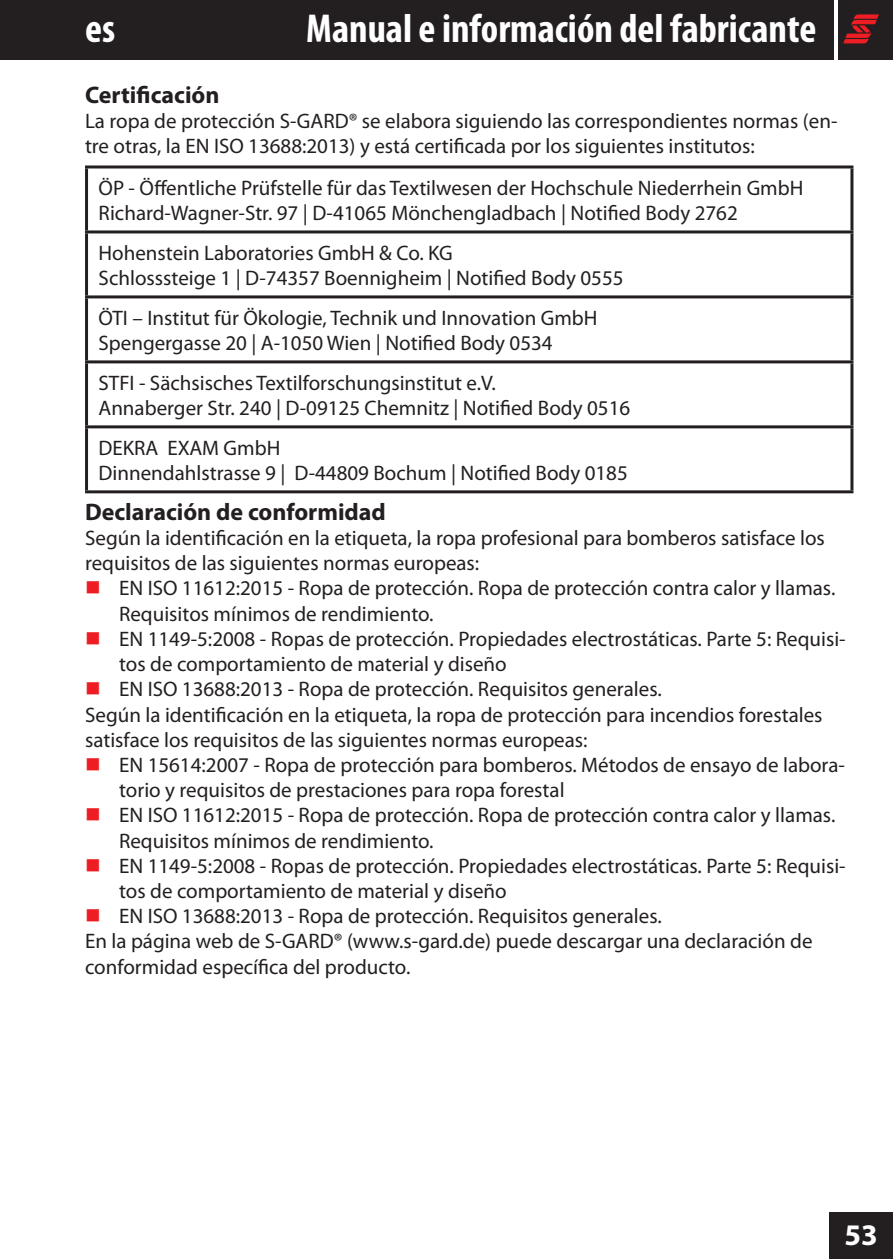
<style>
.page{position:relative;width:893px;height:1259px;background:#fff}
.page>*{position:absolute;margin:0;border:0;box-sizing:border-box;transform-origin:0 0}
.t1{font:700 condensed 40.5px "Myriad Pro";color:#fff}
.t2{font:700 30px "Myriad Pro";color:#fff}
.t3{font:700 24px "Myriad Pro";color:#231f20}
.t4{font:21px/25.2px "Myriad Pro";color:#231f20}
</style>
<div class="page">
<div style="left:838px;top:0;width:55px;height:60px;background:#231f20"></div>
<div style="left:829px;top:1212px;width:64px;height:47px;background:#231f20"></div>
<svg style="left:843px;top:14px;width:36px;height:29px"></svg>
<div style="left:0;top:0;width:833px;height:60px;background:#231f20"></div>
<hr style="left:85px;top:165px;width:768px;height:3px;background:#231f20">
<hr style="left:85px;top:168px;width:3px;height:62px;background:#231f20">
<hr style="left:850px;top:168px;width:3px;height:62px;background:#231f20">
<hr style="left:85px;top:230px;width:768px;height:3px;background:#231f20">
<hr style="left:85px;top:233px;width:3px;height:62px;background:#231f20">
<hr style="left:850px;top:233px;width:3px;height:62px;background:#231f20">
<hr style="left:85px;top:295px;width:768px;height:3px;background:#231f20">
<hr style="left:85px;top:298px;width:3px;height:62px;background:#231f20">
<hr style="left:850px;top:298px;width:3px;height:62px;background:#231f20">
<hr style="left:85px;top:360px;width:768px;height:3px;background:#231f20">
<hr style="left:85px;top:363px;width:3px;height:62px;background:#231f20">
<hr style="left:850px;top:363px;width:3px;height:62px;background:#231f20">
<hr style="left:85px;top:425px;width:768px;height:3px;background:#231f20">
<hr style="left:85px;top:428px;width:3px;height:62px;background:#231f20">
<hr style="left:850px;top:428px;width:3px;height:62px;background:#231f20">
<hr style="left:85px;top:490px;width:768px;height:3px;background:#231f20">
<h1 class="t1" style="left:85px;top:3px;width:32px">es</h1>
<h1 class="t1" style="left:306px;top:3px;width:512px">Manual e información del fabricante</h1>
<p class="t3" style="left:85px;top:79px;width:136px">Certificación</p>
<p class="t4" style="left:85px;top:108px;width:754px">La ropa de protección S-GARD® se elabora siguiendo las correspondientes normas (en&shy;tre otras, la EN ISO 13688:2013) y está certificada por los siguientes institutos:</p>
<p class="t4" style="left:99px;top:175px;width:706px">ÖP - Öffentliche Prüfstelle für das Textilwesen der Hochschule Niederrhein GmbH<br>Richard-Wagner-Str. 97 | D-41065 Mönchengladbach | Notified Body 2762</p>
<p class="t4" style="left:99px;top:240px;width:526px">Hohenstein Laboratories GmbH &amp; Co. KG<br>Schlosssteige 1 | D-74357 Boennigheim | Notified Body 0555</p>
<p class="t4" style="left:99px;top:305px;width:500px">ÖTI – Institut für Ökologie, Technik und Innovation GmbH<br>Spengergasse 20 | A-1050 Wien | Notified Body 0534</p>
<p class="t4" style="left:99px;top:370px;width:533px">STFI - Sächsisches Textilforschungsinstitut e.V.<br>Annaberger Str. 240 | D-09125 Chemnitz | Notified Body 0516</p>
<p class="t4" style="left:99px;top:435px;width:531px">DEKRA EXAM GmbH<br>Dinnendahlstrasse 9 | D-44809 Bochum | Notified Body 0185</p>
<p class="t3" style="left:85px;top:496px;width:302px">Declaración de conformidad</p>
<p class="t4" style="left:85px;top:525px;width:741px">Según la identificación en la etiqueta, la ropa profesional para bomberos satisface los requisitos de las siguientes normas europeas:</p>
<p class="t4" style="left:119px;top:575px;width:718px">EN ISO 11612:2015 - Ropa de protección. Ropa de protección contra calor y llamas.</p>
<p class="t4" style="left:119px;top:601px;width:316px">Requisitos mínimos de rendimiento.</p>
<p class="t4" style="left:119px;top:626px;width:728px">EN 1149-5:2008 - Ropas de protección. Propiedades electrostáticas. Parte 5: Requisi-</p>
<p class="t4" style="left:119px;top:651px;width:389px">tos de comportamiento de material y diseño</p>
<p class="t4" style="left:119px;top:676px;width:544px">EN ISO 13688:2013 - Ropa de protección. Requisitos generales.</p>
<p class="t4" style="left:85px;top:701px;width:739px">Según la identificación en la etiqueta, la ropa de protección para incendios forestales</p>
<p class="t4" style="left:85px;top:727px;width:504px">satisface los requisitos de las siguientes normas europeas:</p>
<p class="t4" style="left:119px;top:752px;width:727px">EN 15614:2007 - Ropa de protección para bomberos. Métodos de ensayo de labora-</p>
<p class="t4" style="left:119px;top:777px;width:447px">torio y requisitos de prestaciones para ropa forestal</p>
<p class="t4" style="left:119px;top:802px;width:718px">EN ISO 11612:2015 - Ropa de protección. Ropa de protección contra calor y llamas.</p>
<p class="t4" style="left:119px;top:827px;width:316px">Requisitos mínimos de rendimiento.</p>
<p class="t4" style="left:119px;top:853px;width:728px">EN 1149-5:2008 - Ropas de protección. Propiedades electrostáticas. Parte 5: Requisi-</p>
<p class="t4" style="left:119px;top:878px;width:389px">tos de comportamiento de material y diseño</p>
<p class="t4" style="left:119px;top:903px;width:544px">EN ISO 13688:2013 - Ropa de protección. Requisitos generales.</p>
<p class="t4" style="left:85px;top:928px;width:729px">En la página web de S-GARD® (www.s-gard.de) puede descargar una declaración de</p>
<p class="t4" style="left:85px;top:953px;width:327px">conformidad específica del producto.</p>
<h2 class="t2" style="left:844px;top:1215px;width:35px">53</h2>
</div>
